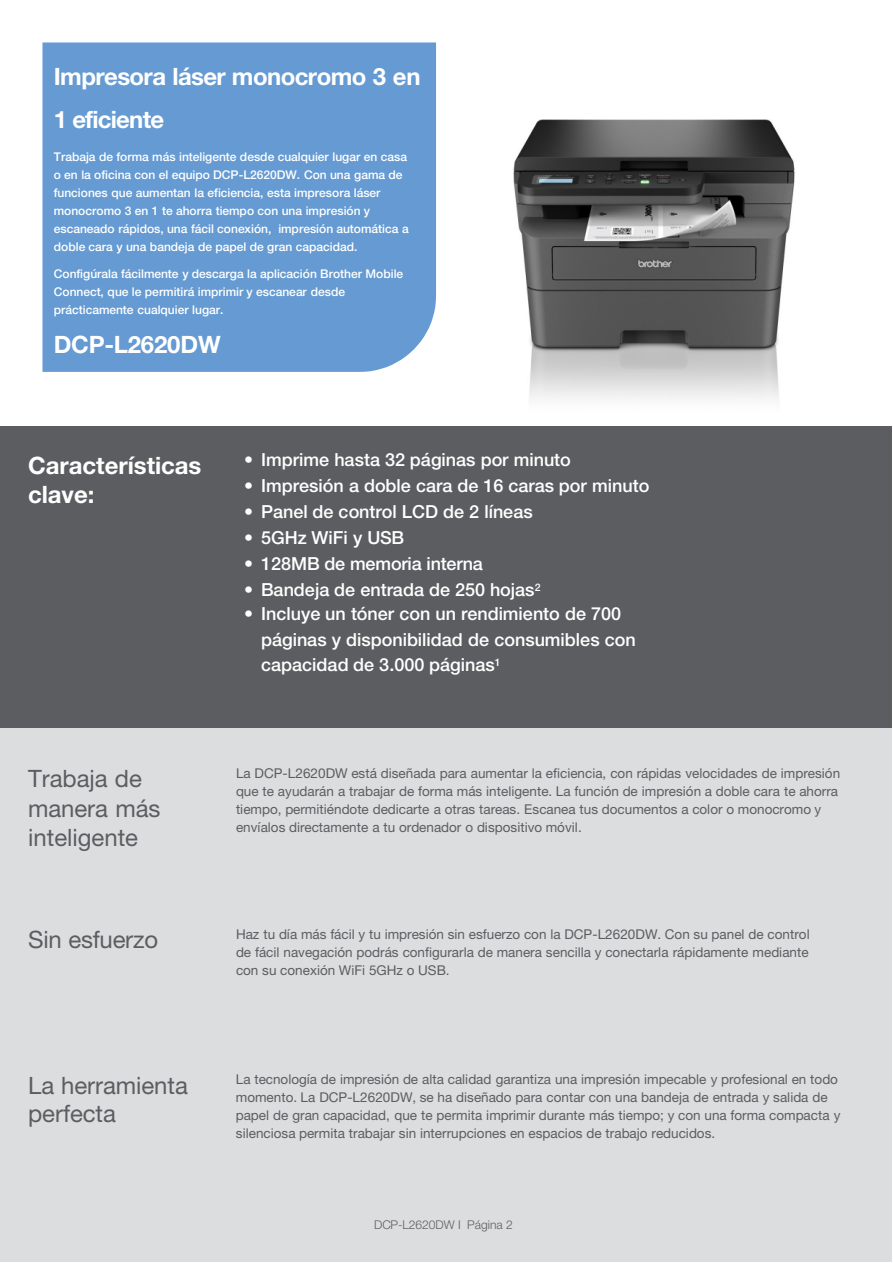
<style>
.page{position:relative;width:893px;height:1263px;background:#fff}
.page>*{position:absolute;margin:0;border:0;box-sizing:border-box;transform-origin:0 0}
.t1{font:24px/28.8px "Helvetica Neue LTW1 G";color:#5c5d60}
.t2{font:700 24px/43.5px "Helvetica Neue LTW1 G";letter-spacing:-.02em;color:#fff}
.t3{font:700 24px/28.8px "Helvetica Neue LTW1 G";color:#fff}
.t4{font:500 18px/25.5px "Helvetica Neue LTW1 G";color:#fff}
.t5{font:13.5px/18px "Helvetica Neue LTW1 G";color:#5c5d60}
.t6{font:500 12px/18px "Helvetica Neue LTW1 G";color:#fff}
.t7{font:300 12px "Helvetica Neue LTW1 G";color:#5c5d60}
</style>
<div class="page">
<div style="left:0;top:728px;width:892px;height:534px;background:#dcddde"></div>
<img style="left:513px;top:119px;width:282px;height:280px">
<div style="left:42px;top:42px;width:394px;height:330px;background:#659ad2"></div>
<div style="left:0;top:426px;width:892px;height:302px;background:#5c5d60"></div>
<p class="t2" style="left:54px;top:58px;width:368px">Impresora láser monocromo 3 en<br>1 eficiente</p>
<p class="t6" style="left:54px;top:150px;width:356px">Trabaja de forma más inteligente desde cualquier lugar en casa o en la oficina con el equipo DCP-L2620DW. Con una gama de funciones que aumentan la eficiencia, esta impresora láser monocromo 3 en 1 te ahorra tiempo con una impresión y escaneado rápidos, una fácil conexión, impresión automática a doble cara y una bandeja de papel de gran capacidad.</p>
<p class="t6" style="left:54px;top:267px;width:351px">Configúrala fácilmente y descarga la aplicación Brother Mobile<br>Connect, que le permitirá imprimir y escanear desde prácticamente cualquier lugar.</p>
<p class="t2" style="left:54px;top:326px;width:168px">DCP-L2620DW</p>
<p class="t3" style="left:28px;top:455px;width:175px">Características clave:</p>
<p class="t4" style="left:244px;top:449px;width:328px">• Imprime hasta 32 páginas por minuto</p>
<p class="t4" style="left:244px;top:475px;width:407px">• Impresión a doble cara de 16 caras por minuto</p>
<p class="t4" style="left:244px;top:501px;width:290px">• Panel de control LCD de 2 líneas</p>
<p class="t4" style="left:244px;top:528px;width:162px">• 5GHz WiFi y USB</p>
<p class="t4" style="left:244px;top:554px;width:240px">• 128MB de memoria interna</p>
<p class="t4" style="left:244px;top:580px;width:298px">• Bandeja de entrada de 250 hojas<sup>2</sup></p>
<p class="t4" style="left:261px;top:604px;width:376px;text-indent:-17px">• Incluye un tóner con un rendimiento de 700 páginas y disponibilidad de consumibles con capacidad de 3.000 páginas<sup>1</sup></p>
<p class="t1" style="left:28px;top:767px;width:115px">Trabaja de</p>
<p class="t1" style="left:28px;top:797px;width:134px">manera más inteligente</p>
<p class="t1" style="left:28px;top:928px;width:132px">Sin esfuerzo</p>
<p class="t5" style="left:236px;top:766px;width:606px">La DCP-L2620DW está diseñada para aumentar la eficiencia, con rápidas velocidades de impresión que te ayudarán a trabajar de forma más inteligente. La función de impresión a doble cara te ahorra tiempo, permitiéndote dedicarte a otras tareas. Escanea tus documentos a color o monocromo y envíalos directamente a tu ordenador o dispositivo móvil.</p>
<p class="t5" style="left:236px;top:927px;width:575px;text-align:justify">Haz tu día más fácil y tu impresión sin esfuerzo con la DCP-L2620DW. Con su panel de control de fácil navegación podrás configurarla de manera sencilla y conectarla rápidamente mediante con su conexión WiFi 5GHz o USB.</p>
<p class="t1" style="left:28px;top:1074px;width:161px;line-height:28.3px">La herramienta perfecta</p>
<p class="t5" style="left:236px;top:1072px;width:606px">La tecnología de impresión de alta calidad garantiza una impresión impecable y profesional en todo momento. La DCP-L2620DW, se ha diseñado para contar con una bandeja de entrada y salida de papel de gran capacidad, que te permita imprimir durante más tiempo; y con una forma compacta y silenciosa permita trabajar sin interrupciones en espacios de trabajo reducidos.</p>
<p class="t7" style="left:374px;top:1220px;width:140px">DCP-L2620DW I Página 2</p>
</div>
